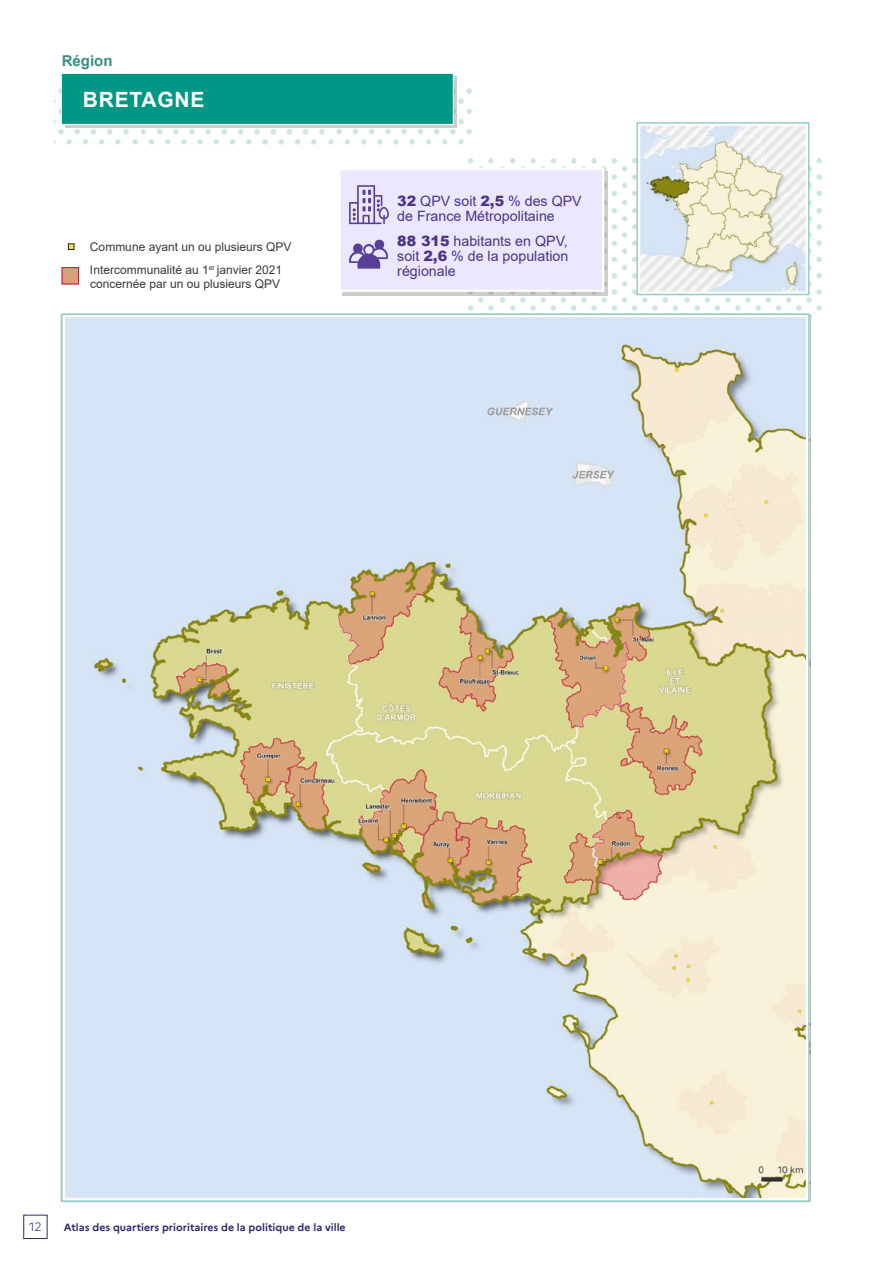
<style>
.page{position:relative;width:893px;height:1263px;background:#fff}
.page>*{position:absolute;margin:0;border:0;box-sizing:border-box;transform-origin:0 0}
.t1{font:700 21px "Arial";letter-spacing:.035em;color:#fff}
.t2{font:700 15px "Arial";color:#37907d}
.t3{font:14.25px/15px "Arial";color:#4d3486}
.t4{font:12px/22.6px "Arial";color:#383937}
.t5{font:300 12px "Marianne";color:#262a6e}
.t6{font:700 10.5px "Marianne";color:#262a6e}
.s1{font-weight:900}
</style>
<div class="page">
<div style="left:23px;top:1215px;width:24px;height:24px;border:1px solid #262a6e"></div>
<img style="left:54px;top:73px;width:768px;height:1130px">
<div style="left:636px;top:122px;width:173px;height:173px;border:3px solid #94cfc7"></div>
<div style="left:638px;top:124px;width:170px;height:170px;border:2px solid #fff"></div>
<svg style="left:342px;top:171px;width:266px;height:124px"></svg>
<div style="left:340px;top:169px;width:263px;height:122px;background:#ebe7ff"></div>
<div style="left:339px;top:168px;width:265px;height:124px;border:2px solid #fff"></div>
<svg style="left:349px;top:239px;width:39px;height:30px"></svg>
<svg style="left:349px;top:185px;width:40px;height:39px"></svg>
<svg style="left:62px;top:267px;width:17px;height:17px"></svg>
<svg style="left:68px;top:244px;width:6px;height:6px"></svg>
<p class="t2" style="left:62px;top:50px;width:52px">Région</p>
<h1 class="t1" style="left:83px;top:84px;width:123px">BRETAGNE</h1>
<p class="t4" style="left:90px;top:235px;width:203px">Commune ayant un ou plusieurs QPV<br>Intercommunalité au 1<sup>er</sup> janvier 2021</p>
<p class="t4" style="left:90px;top:272px;width:192px">concernée par un ou plusieurs QPV</p>
<p class="t3" style="left:397px;top:194px;width:186px"><span class="s1">32</span> QPV soit <span class="s1">2,5</span> % des QPV de France Métropolitaine</p>
<p class="t3" style="left:397px;top:234px;width:173px;text-align:justify"><span class="s1">88 315</span> habitants en QPV, soit <span class="s1">2,6</span> % de la population régionale</p>
<p class="t5" style="left:29px;top:1220px;width:14px">12</p>
<p class="t6" style="left:64px;top:1220px;width:283px">Atlas des quartiers prioritaires de la politique de la ville</p>
</div>
